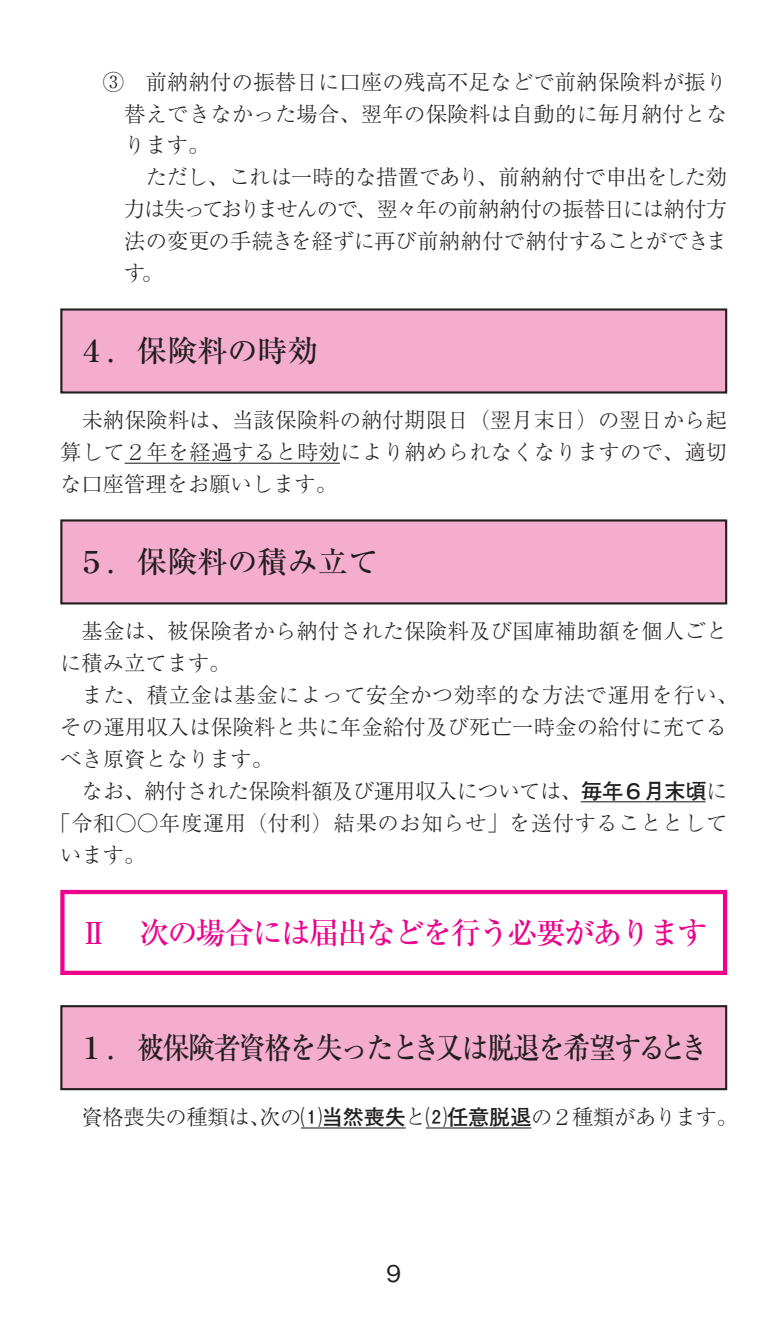
<style>
.page{position:relative;width:784px;height:1326px;background:#fff}
.page>*{position:absolute;margin:0;border:0;box-sizing:border-box;transform-origin:0 0}
.t1{font:500 30px "Ryumin Pr 6";letter-spacing:-.06em;color:#231f20}
.t2{font:500 30px "Ryumin Pr 6";letter-spacing:-.06em;color:#ed028c}
.t3{font:500 30px "Ryumin Pr 6";color:#231f20}
.t4{font:500 23px "Gothic BBB Pr 6";color:#231f20}
.t5{font:300 21.25px/32px "Ryumin Pr 6";letter-spacing:.01em;color:#231f20}
.t6{font:300 21.25px "Ryumin Pr 6";letter-spacing:-.015em;color:#231f20}
.t7{font:300 21.25px "Ryumin Pr 6";letter-spacing:-.02em;color:#231f20}
.t8{font:300 21.25px "Ryumin Pr 6";letter-spacing:.03em;color:#231f20}
.s1{font-family:"Futo Go B101 Pr 6";font-weight:700}
</style>
<div class="page">
<hr style="left:125px;top:462px;width:215px;height:1px;background:#231f20">
<hr style="left:580px;top:801px;width:125px;height:1px;background:#231f20">
<hr style="left:301px;top:1127px;width:104px;height:1px;background:#231f20">
<hr style="left:425px;top:1127px;width:106px;height:1px;background:#231f20">
<div style="left:61px;top:309px;width:664px;height:83px;background:#f5adce"></div>
<div style="left:60px;top:308px;width:666px;height:85px;border:2px solid #231f20"></div>
<div style="left:61px;top:520px;width:664px;height:83px;background:#f5adce"></div>
<div style="left:60px;top:519px;width:666px;height:85px;border:2px solid #231f20"></div>
<div style="left:60px;top:889px;width:666px;height:85px;border:4px solid #ed028c"></div>
<div style="left:61px;top:1006px;width:664px;height:83px;background:#f5adce"></div>
<div style="left:60px;top:1005px;width:666px;height:85px;border:2px solid #231f20"></div>
<p class="t5" style="left:124px;top:64px;width:604px;text-indent:-21px">③　前納納付の振替日に口座の残高不足などで前納保険料が振り替えできなかった場合、翌年の保険料は自動的に毎月納付となります。<br>　ただし、これは一時的な措置であり、前納納付で申出をした効力は失っておりませんので、翌々年の前納納付の振替日には納付方法の変更の手続きを経ずに再び前納納付で納付することができます。</p>
<h1 class="t1" style="left:77px;top:327px;width:242px">４．保険料の時効</h1>
<p class="t5" style="left:60px;top:403px;width:668px;text-align:justify;text-indent:21px">未納保険料は、当該保険料の納付期限日（翌月末日）の翌日から起算して２年を経過すると時効により納められなくなりますので、適切な口座管理をお願いします。</p>
<h1 class="t3" style="left:77px;top:538px;width:303px">５．保険料の積み立て</h1>
<p class="t5" style="left:60px;top:614px;width:668px;text-indent:21px">基金は、被保険者から納付された保険料及び国庫補助額を個人ごとに積み立てます。</p>
<p class="t5" style="left:60px;top:677px;width:678px;text-indent:21px">また、積立金は基金によって安全かつ効率的な方法で運用を行い、その運用収入は保険料と共に年金給付及び死亡一時金の給付に充てるべき原資となります。</p>
<p class="t7" style="left:81px;top:774px;width:647px">なお、納付された保険料額及び運用収入については、<span class="s1">毎年６月末頃</span>に</p>
<p class="t8" style="left:50px;top:805px;width:678px">「令和○○年度運用（付利）結果のお知らせ」を送付することとして</p>
<p class="t5" style="left:60px;top:837px;width:87px">います。</p>
<h1 class="t2" style="left:79px;top:909px;width:630px">Ⅱ　次の場合には届出などを行う必要があります</h1>
<h1 class="t1" style="left:77px;top:1024px;width:632px">１．被保険者資格を失ったとき又は脱退を希望するとき</h1>
<p class="t6" style="left:81px;top:1100px;width:657px">資格喪失の種類は、次の<span class="s1">⑴当然喪失</span>と<span class="s1">⑵任意脱退</span>の２種類があります。</p>
<p class="t4" style="left:386px;top:1254px;width:16px">9</p>
</div>
